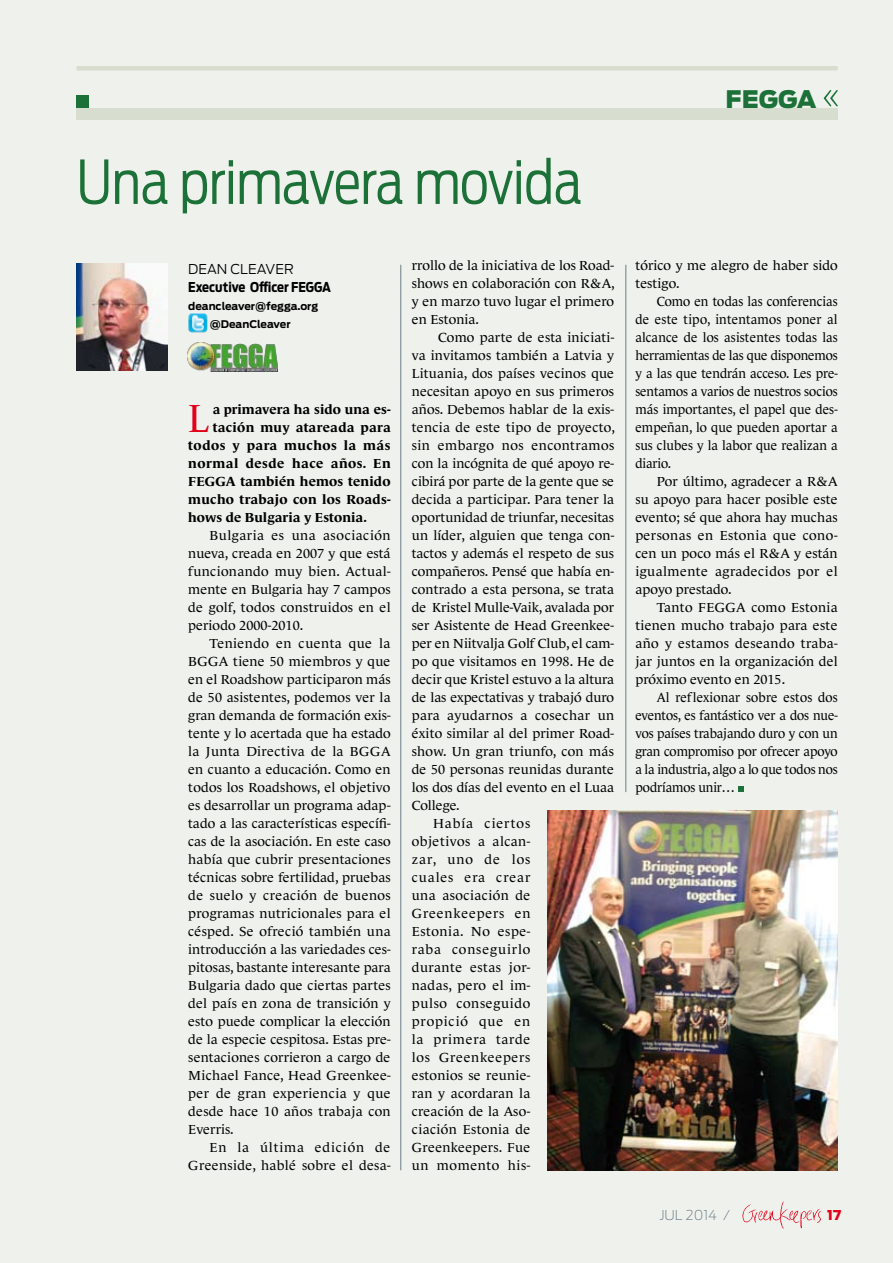
<style>
.page{position:relative;width:893px;height:1263px;background:#eff1ec}
.page>*{position:absolute;margin:0;border:0;box-sizing:border-box;transform-origin:0 0}
.t1{font:300 60px "Antenna Cond";letter-spacing:-.005em;color:#1b7137}
.t2{font:40.05px "Le Monde Journal Normal Os F";color:#e2001a;scale:.95 1}
.t3{font:900 24px "Antenna";letter-spacing:-.01em;color:#1b7137}
.t4{font:700 13.5px "Antenna Cond";letter-spacing:-.01em;color:#000}
.t5{font:300 13.5px "Antenna";color:#000}
.t6{font:200 13.5px "Antenna";color:#697c86}
.t7{font:900 13.5px "Antenna";color:#e2001a}
.t8{font:13.35px/18px "Le Monde Journal";letter-spacing:.01em;color:#000;text-align:justify}
.t9{font:700 13.35px "Le Monde Journal";letter-spacing:.015em;color:#000}
.t10{font:13.35px "Le Monde Journal";letter-spacing:.03em;color:#000}
.t11{font:13.35px "Le Monde Journal";letter-spacing:.065em;color:#000}
.t12{font:13.35px "Le Monde Journal";letter-spacing:.04em;color:#000}
.t13{font:13.35px "Le Monde Journal";letter-spacing:.05em;color:#000}
.t14{font:13.35px "Le Monde Journal";letter-spacing:.035em;color:#000}
.t15{font:700 13.35px "Le Monde Journal";letter-spacing:.04em;color:#000}
.t16{font:700 13.35px "Le Monde Journal";letter-spacing:.035em;color:#000}
.t17{font:13.35px "Le Monde Journal";letter-spacing:.06em;color:#000}
.t18{font:13.35px "Le Monde Journal";letter-spacing:.055em;color:#000}
.t19{font:13.35px "Le Monde Journal";letter-spacing:.045em;color:#000}
.t20{font:13.35px "Le Monde Journal";letter-spacing:.07em;color:#000}
.t21{font:700 10.5px/18px "Antenna";letter-spacing:-.005em;color:#000;text-align:center}
</style>
<div class="page">
<div style="left:77px;top:108px;width:761px;height:11px;background:#d7ded0"></div>
<svg style="left:738px;top:786px;width:6px;height:6px"></svg>
<div style="left:77px;top:66px;width:761px;height:5px;background:#d7ded0"></div>
<div style="left:77px;top:95px;width:12px;height:13px;background:#1b7137"></div>
<img style="left:77px;top:264px;width:90px;height:107px">
<img style="left:187px;top:343px;width:90px;height:29px">
<img style="left:188px;top:313px;width:20px;height:19px">
<hr style="left:626px;top:265px;width:1px;height:527px;background:#697c86">
<hr style="left:401px;top:265px;width:1px;height:905px;background:#697c86">
<svg style="left:824px;top:90px;width:14px;height:16px"></svg>
<img style="left:547px;top:810px;width:291px;height:360px">
<img style="left:742px;top:1201px;width:79px;height:28px">
<h1 class="t1" style="left:77px;top:146px;width:507px">Una primavera movida</h1>
<p class="t5" style="left:188px;top:261px;width:21px">DEAN</p>
<p class="t5" style="left:231px;top:261px;width:20px">CLEAVER</p>
<p class="t4" style="left:188px;top:279px;width:144px">Executive Officer FEGGA</p>
<p class="t21" style="left:188px;top:297px;width:131px">deancleaver@fegga.org @DeanCleaver</p>
<h2 class="t2" style="left:188px;top:396px;width:24px">L</h2>
<p class="t9" style="left:213px;top:402px;width:179px">a primavera ha sido una es-</p>
<p class="t9" style="left:213px;top:420px;width:179px">tación muy atareada para</p>
<p class="t16" style="left:188px;top:438px;width:204px">todos y para muchos la más</p>
<p class="t15" style="left:188px;top:456px;width:204px">normal desde hace años. En</p>
<p class="t9" style="left:188px;top:474px;width:204px">FEGGA también hemos tenido</p>
<p class="t9" style="left:188px;top:492px;width:204px">mucho trabajo con los Roads-</p>
<p class="t9" style="left:188px;top:510px;width:180px">hows de Bulgaria y Estonia.</p>
<p class="t8" style="left:188px;top:526px;width:204px;text-indent:21px">Bulgaria es una asociación nueva, creada en 2007 y que está funcionando muy bien. Actual&shy;mente en Bulgaria hay 7 campos de golf, todos construidos en el periodo 2000-2010.</p>
<p class="t8" style="left:188px;top:634px;width:204px;text-indent:21px">Teniendo en cuenta que la BGGA tiene 50 miembros y que en el Roadshow participaron más de 50 asistentes, podemos ver la gran demanda de formación exis&shy;tente y lo acertada que ha estado la Junta Directiva de la BGGA en cuanto a educación. Como en todos los Roadshows, el objetivo es desarrollar un programa adap&shy;tado a las características específi&shy;cas de la asociación. En este caso había que cubrir presentaciones técnicas sobre fertilidad, pruebas de suelo y creación de buenos programas nutricionales para el césped. Se ofreció también una introducción a las variedades ces&shy;pitosas, bastante interesante para Bulgaria dado que ciertas partes del país en zona de transición y esto puede complicar la elección de la especie cespitosa. Estas pre&shy;sentaciones corrieron a cargo de Michael Fance, Head Greenkee&shy;per de gran experiencia y que desde hace 10 años trabaja con Everris.</p>
<p class="t8" style="left:188px;top:1138px;width:204px;text-align:right">En la última edición de<br>Greenside, hablé sobre el desa-</p>
<p class="t8" style="left:412px;top:256px;width:204px">rrollo de la iniciativa de los Road&shy;shows en colaboración con R&amp;A, y en marzo tuvo lugar el primero en Estonia.</p>
<p class="t8" style="left:438px;top:328px;width:177px">Como parte de esta iniciati-</p>
<p class="t8" style="left:412px;top:346px;width:204px">va invitamos también a Latvia y</p>
<p class="t8" style="left:412px;top:364px;width:204px">Lituania, dos países vecinos que</p>
<p class="t8" style="left:412px;top:382px;width:204px">necesitan apoyo en sus primeros</p>
<p class="t8" style="left:412px;top:400px;width:204px">años. Debemos hablar de la exis-</p>
<p class="t8" style="left:412px;top:418px;width:205px">tencia de este tipo de proyecto,</p>
<p class="t14" style="left:412px;top:438px;width:204px">sin embargo nos encontramos</p>
<p class="t8" style="left:412px;top:454px;width:204px">con la incógnita de qué apoyo re-</p>
<p class="t8" style="left:412px;top:472px;width:204px">cibirá por parte de la gente que se</p>
<p class="t8" style="left:412px;top:490px;width:204px">decida a participar. Para tener la</p>
<p class="t8" style="left:412px;top:508px;width:204px">oportunidad de triunfar, necesitas</p>
<p class="t8" style="left:412px;top:526px;width:204px">un líder, alguien que tenga con-</p>
<p class="t8" style="left:412px;top:544px;width:204px">tactos y además el respeto de sus</p>
<p class="t8" style="left:412px;top:562px;width:204px">compañeros. Pensé que había en-</p>
<p class="t8" style="left:412px;top:580px;width:204px">contrado a esta persona, se trata</p>
<p class="t8" style="left:412px;top:598px;width:204px">de Kristel Mulle-Vaik, avalada por</p>
<p class="t8" style="left:412px;top:616px;width:204px">ser Asistente de Head Greenkee-</p>
<p class="t8" style="left:412px;top:634px;width:204px">per en Niitvalja Golf Club, el cam-</p>
<p class="t8" style="left:412px;top:652px;width:204px">po que visitamos en 1998. He de</p>
<p class="t8" style="left:412px;top:670px;width:204px">decir que Kristel estuvo a la altura</p>
<p class="t8" style="left:412px;top:688px;width:204px">de las expectativas y trabajó duro</p>
<p class="t10" style="left:412px;top:708px;width:204px">para ayudarnos a cosechar un</p>
<p class="t8" style="left:412px;top:724px;width:204px">éxito similar al del primer Road-</p>
<p class="t8" style="left:412px;top:742px;width:204px">show. Un gran triunfo, con más</p>
<p class="t8" style="left:412px;top:760px;width:204px">de 50 personas reunidas durante</p>
<p class="t8" style="left:412px;top:778px;width:204px">los dos días del evento en el Luaa</p>
<p class="t8" style="left:412px;top:796px;width:49px">College.</p>
<p class="t11" style="left:433px;top:816px;width:99px">Había ciertos</p>
<p class="t12" style="left:412px;top:834px;width:120px">objetivos a alcan-</p>
<p class="t20" style="left:412px;top:852px;width:120px">zar, uno de los</p>
<p class="t11" style="left:412px;top:870px;width:120px">cuales era crear</p>
<p class="t10" style="left:412px;top:888px;width:120px">una asociación de</p>
<p class="t17" style="left:412px;top:906px;width:120px">Greenkeepers en</p>
<p class="t12" style="left:412px;top:924px;width:120px">Estonia. No espe-</p>
<p class="t11" style="left:412px;top:942px;width:120px">raba conseguirlo</p>
<p class="t12" style="left:412px;top:960px;width:120px">durante estas jor-</p>
<p class="t10" style="left:412px;top:978px;width:120px">nadas, pero el im-</p>
<p class="t13" style="left:412px;top:996px;width:120px">pulso conseguido</p>
<p class="t11" style="left:412px;top:1014px;width:120px">propició que en</p>
<p class="t18" style="left:412px;top:1032px;width:120px">la primera tarde</p>
<p class="t13" style="left:412px;top:1050px;width:120px">los Greenkeepers</p>
<p class="t8" style="left:412px;top:1066px;width:120px">estonios se reunie-</p>
<p class="t8" style="left:412px;top:1084px;width:120px">ran y acordaran la</p>
<p class="t8" style="left:412px;top:1102px;width:120px">creación de la Aso-</p>
<p class="t8" style="left:412px;top:1120px;width:120px">ciación Estonia de</p>
<p class="t8" style="left:412px;top:1138px;width:120px">Greenkeepers. Fue</p>
<p class="t19" style="left:412px;top:1158px;width:120px">un momento his-</p>
<h3 class="t3" style="left:726px;top:85px;width:92px">FEGGA</h3>
<p class="t8" style="left:635px;top:256px;width:204px">tórico y me alegro de haber sido testigo.</p>
<p class="t8" style="left:635px;top:292px;width:204px;text-indent:21px">Como en todas las conferencias de este tipo, intentamos poner al alcance de los asistentes todas las herramientas de las que disponemos y a las que tendrán acceso. Les pre&shy;sentamos a varios de nuestros socios más importantes, el papel que des&shy;empeñan, lo que pueden aportar a sus clubes y la labor que realizan a diario.</p>
<p class="t8" style="left:635px;top:472px;width:204px;text-indent:21px">Por último, agradecer a R&amp;A su apoyo para hacer posible este evento; sé que ahora hay muchas personas en Estonia que cono&shy;cen un poco más el R&amp;A y están igualmente agradecidos por el apoyo prestado.</p>
<p class="t8" style="left:635px;top:598px;width:204px;text-indent:21px">Tanto FEGGA como Estonia tienen mucho trabajo para este año y estamos deseando traba&shy;jar juntos en la organización del próximo evento en 2015.</p>
<p class="t8" style="left:635px;top:688px;width:204px;text-indent:21px">Al reflexionar sobre estos dos eventos, es fantástico ver a dos nue&shy;vos países trabajando duro y con un gran compromiso por ofrecer apoyo a la industria, algo a lo que todos nos podríamos unir…</p>
<p class="t6" style="left:659px;top:1207px;width:72px">JUL 2014 /</p>
<p class="t7" style="left:827px;top:1207px;width:16px">17</p>
</div>
